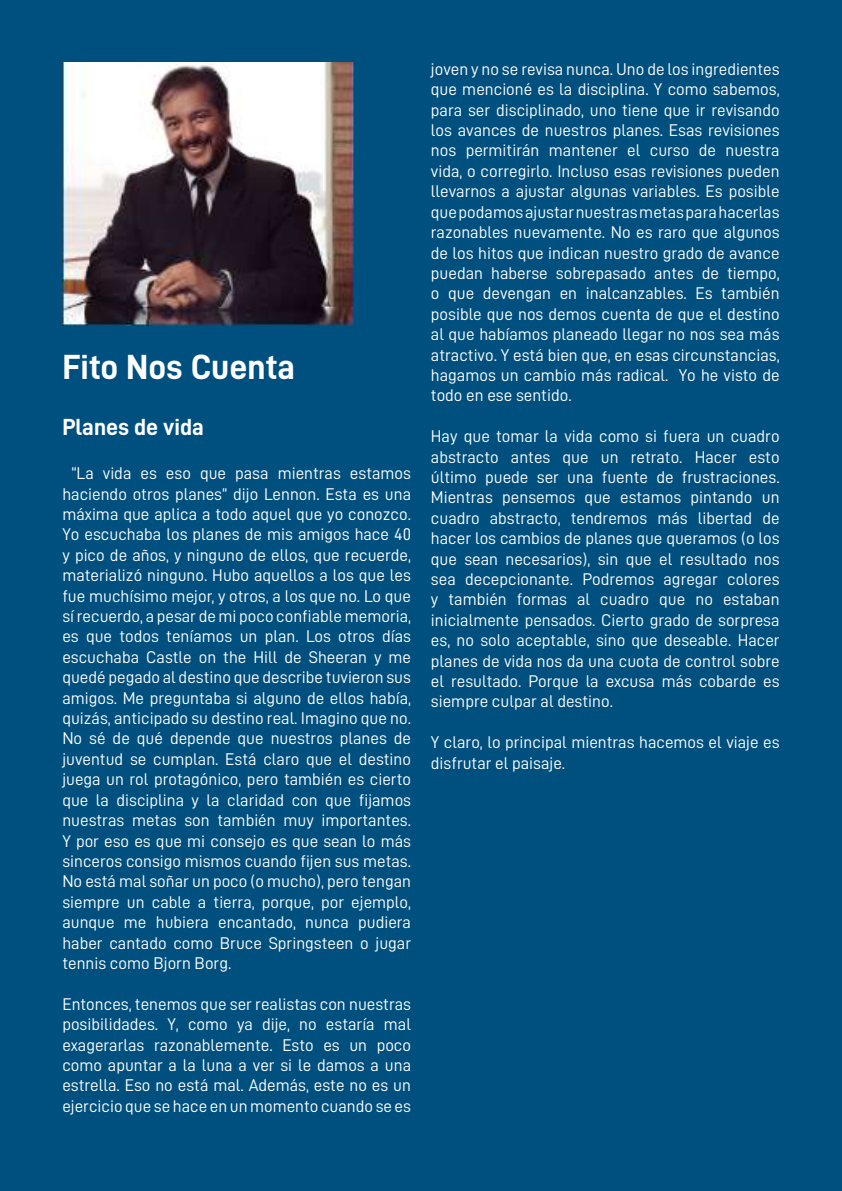
<style>
.page{position:relative;width:842px;height:1191px;background:#00507f}
.page>*{position:absolute;margin:0;border:0;box-sizing:border-box;transform-origin:0 0}
.t1{font:35px "D DIN Bold";letter-spacing:-.005em;color:#fff}
.t2{font:23.4px "D DIN Bold";color:#fff}
.t3{font:17px/20.4px "D DIN";color:#fff;text-align:justify}
</style>
<div class="page">
<img style="left:62px;top:62px;width:291px;height:263px">
<h1 class="t1" style="left:62px;top:347px;width:234px">Fito Nos Cuenta</h1>
<h2 class="t2" style="left:62px;top:414px;width:143px">Planes de vida</h2>
<p class="t3" style="left:62px;top:463px;width:350px;text-indent:9px">“La vida es eso que pasa mientras estamos haciendo otros planes” dijo Lennon. Esta es una máxima que aplica a todo aquel que yo conozco.<br>Yo escuchaba los planes de mis amigos hace 40 y pico de años, y ninguno de ellos, que recuerde, materializó ninguno. Hubo aquellos a los que les fue muchísimo mejor, y otros, a los que no. Lo que sí recuerdo, a pesar de mi poco confiable memoria, es que todos teníamos un plan. Los otros días escuchaba Castle on the Hill de Sheeran y me quedé pegado al destino que describe tuvieron sus amigos. Me preguntaba si alguno de ellos había, quizás, anticipado su destino real. Imagino que no.<br>No sé de qué depende que nuestros planes de juventud se cumplan. Está claro que el destino juega un rol protagónico, pero también es cierto que la disciplina y la claridad con que fijamos nuestras metas son también muy importantes.<br>Y por eso es que mi consejo es que sean lo más sinceros consigo mismos cuando fijen sus metas.<br>No está mal soñar un poco (o mucho), pero tengan siempre un cable a tierra, porque, por ejemplo, aunque me hubiera encantado, nunca pudiera haber cantado como Bruce Springsteen o jugar tennis como Bjorn Borg.</p>
<p class="t3" style="left:62px;top:993px;width:350px">Entonces, tenemos que ser realistas con nuestras posibilidades. Y, como ya dije, no estaría mal exagerarlas razonablemente. Esto es un poco como apuntar a la luna a ver si le damos a una estrella. Eso no está mal. Además, este no es un ejercicio que se hace en un momento cuando se es</p>
<p class="t3" style="left:431px;top:58px;width:350px">joven y no se revisa nunca. Uno de los ingredientes que mencioné es la disciplina. Y como sabemos, para ser disciplinado, uno tiene que ir revisando los avances de nuestros planes. Esas revisiones nos permitirán mantener el curso de nuestra vida, o corregirlo. Incluso esas revisiones pueden llevarnos a ajustar algunas variables. Es posible que podamos ajustar nuestras metas para hacerlas razonables nuevamente. No es raro que algunos de los hitos que indican nuestro grado de avance puedan haberse sobrepasado antes de tiempo, o que devengan en inalcanzables. Es también posible que nos demos cuenta de que el destino al que habíamos planeado llegar no nos sea más atractivo. Y está bien que, en esas circunstancias, hagamos un cambio más radical. Yo he visto de todo en ese sentido.</p>
<p class="t3" style="left:431px;top:426px;width:350px">Hay que tomar la vida como si fuera un cuadro abstracto antes que un retrato. Hacer esto último puede ser una fuente de frustraciones.<br>Mientras pensemos que estamos pintando un cuadro abstracto, tendremos más libertad de hacer los cambios de planes que queramos (o los que sean necesarios), sin que el resultado nos sea decepcionante. Podremos agregar colores y también formas al cuadro que no estaban inicialmente pensados. Cierto grado de sorpresa es, no solo aceptable, sino que deseable. Hacer planes de vida nos da una cuota de control sobre el resultado. Porque la excusa más cobarde es siempre culpar al destino.</p>
<p class="t3" style="left:431px;top:732px;width:350px">Y claro, lo principal mientras hacemos el viaje es disfrutar el paisaje.</p>
</div>
